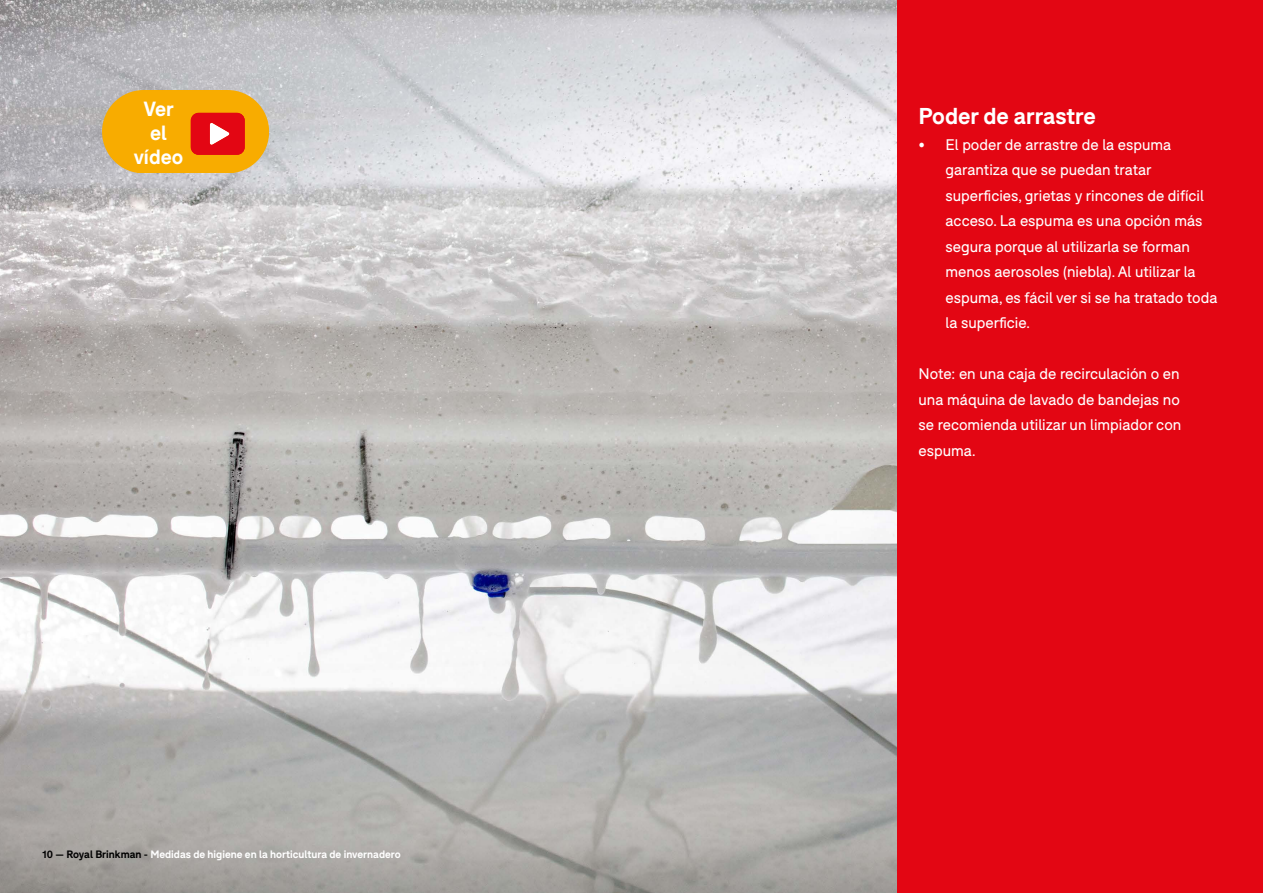
<style>
.page{position:relative;width:1263px;height:893px;background:#fff}
.page>*{position:absolute;margin:0;border:0;box-sizing:border-box;transform-origin:0 0}
.t1{font:700 22.5px "F37 Bolton";color:#fff}
.t2{font:700 20.1px/24.2px "F37 Bolton";color:#fff;text-align:center}
.t3{font:15px/25.5px "F37 Bolton";color:#fff}
.t4{font:700 10.5px "F37 Bolton";color:#fff}
.s1{color:#000}
</style>
<div class="page">
<img style="left:0;top:0;width:897px;height:893px">
<div style="left:897px;top:0;width:366px;height:893px;background:#e30613"></div>
<svg style="left:102px;top:90px;width:166px;height:82px;background:#ef971a"></svg>
<h2 class="t2" style="left:134px;top:97px;width:51px">Ver el vídeo</h2>
<p class="t4" style="left:43px;top:848px;width:360px"><span class="s1">10 — Royal Brinkman -</span> Medidas de higiene en la horticultura de invernadero</p>
<h1 class="t1" style="left:918px;top:103px;width:179px">Poder de arrastre</h1>
<p class="t3" style="left:945px;top:132px;width:273px;text-indent:-27px">• El poder de arrastre de la espuma garantiza que se puedan tratar superficies, grietas y rincones de difícil acceso. La espuma es una opción más segura porque al utilizarla se forman menos aerosoles (niebla). Al utilizar la espuma, es fácil ver si se ha tratado toda la superficie.</p>
<p class="t3" style="left:918px;top:361px;width:264px;text-align:justify">Note: en una caja de recirculación o en una máquina de lavado de bandejas no se recomienda utilizar un limpiador con espuma.</p>
</div>
